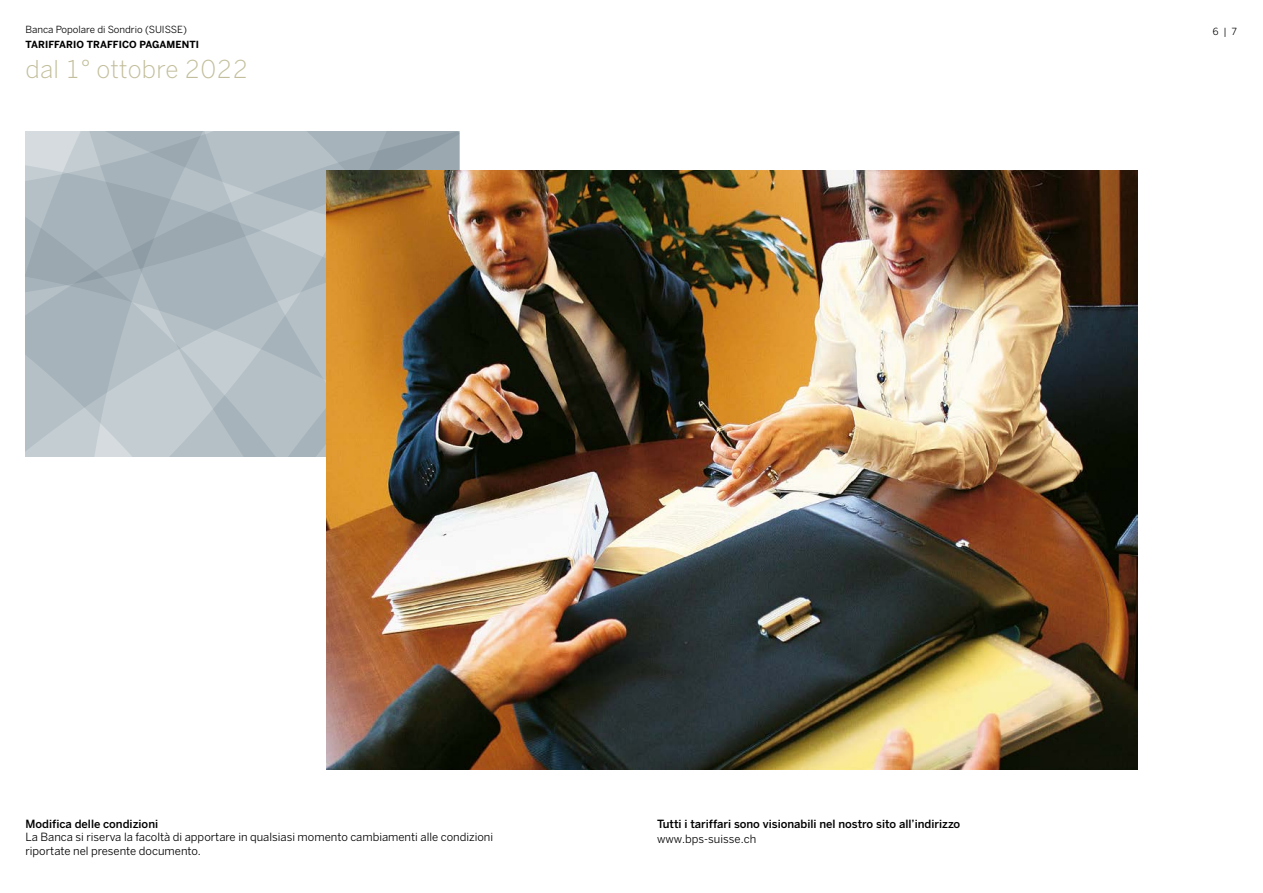
<style>
.page{position:relative;width:1263px;height:893px;background:#fff}
.page>*{position:absolute;margin:0;border:0;box-sizing:border-box;transform-origin:0 0}
.t1{font:300 24.3px "Benton Sans TF";letter-spacing:.01em;color:#c2be9b}
.t2{font:11.25px/13.5px "Benton Sans TF";color:#000}
.t3{font:500 11.25px "Benton Sans TF";color:#000}
.t4{font:9.75px "Benton Sans TF";color:#000}
.t5{font:700 9.75px "Benton Sans TF";letter-spacing:.01em;color:#000}
</style>
<div class="page">
<svg style="left:26px;top:132px;width:41px;height:325px;background:#b1bcc3"></svg>
<svg style="left:67px;top:132px;width:392px;height:325px;background:#afbac1"></svg>
<img style="left:326px;top:170px;width:811px;height:599px">
<p class="t4" style="left:26px;top:24px;width:163px">Banca Popolare di Sondrio (SUISSE)</p>
<p class="t5" style="left:26px;top:39px;width:175px">TARIFFARIO TRAFFICO PAGAMENTI</p>
<h1 class="t1" style="left:26px;top:55px;width:224px">dal 1° ottobre 2022</h1>
<p class="t4" style="left:1212px;top:26px;width:26px">6 | 7</p>
<p class="t3" style="left:26px;top:817px;width:134px">Modifica delle condizioni</p>
<p class="t2" style="left:26px;top:830px;width:469px">La Banca si riserva la facoltà di apportare in qualsiasi momento cambiamenti alle condizioni riportate nel presente documento.</p>
<p class="t3" style="left:657px;top:817px;width:305px">Tutti i tariffari sono visionabili nel nostro sito all’indirizzo</p>
<p class="t2" style="left:657px;top:832px;width:101px">www.bps-suisse.ch</p>
</div>
